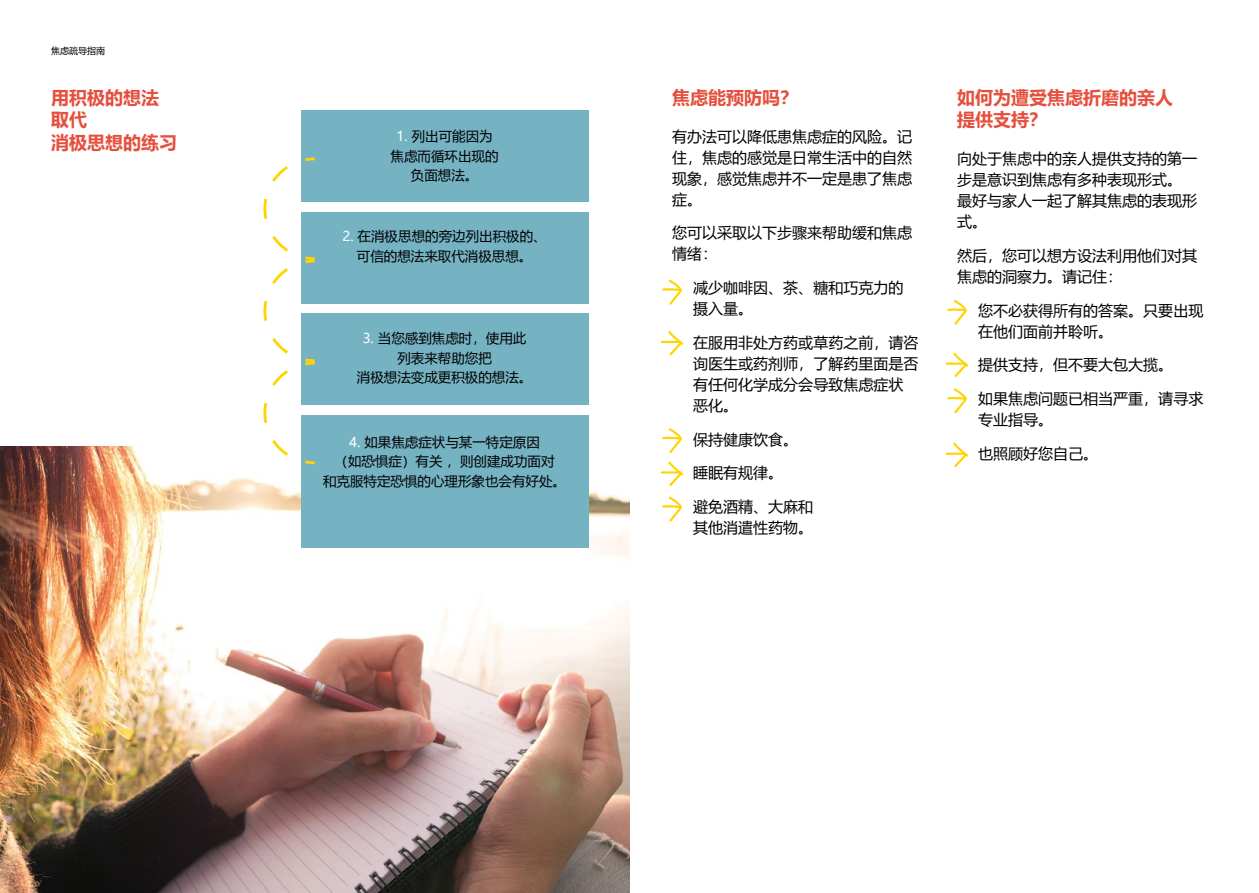
<style>
.page{position:relative;width:1259px;height:893px;background:#fff}
.page>*{position:absolute;margin:0;border:0;box-sizing:border-box;transform-origin:0 0}
.t1{font:700 18px/22.5px "Microsoft Ya Hei";color:#e54f3d}
.t2{font:15px/21px "Microsoft Ya Hei";color:#000}
.t3{font:13.5px/19.5px "Microsoft Ya Hei";color:#000;text-align:center}
.t4{font:9px "Microsoft Ya Hei";color:#000}
.s1{color:#fff}
</style>
<div class="page">
<img style="left:0;top:446px;width:629px;height:447px">
<div style="left:301px;top:110px;width:287px;height:92px;background:#75b3c3"></div>
<div style="left:301px;top:212px;width:287px;height:91px;background:#75b3c3"></div>
<div style="left:301px;top:313px;width:287px;height:92px;background:#75b3c3"></div>
<div style="left:301px;top:415px;width:287px;height:133px;background:#75b3c3"></div>
<svg style="left:305px;top:461px;width:10px;height:3px"></svg>
<svg style="left:263px;top:166px;width:25px;height:86px"></svg>
<svg style="left:305px;top:158px;width:10px;height:3px"></svg>
<svg style="left:263px;top:268px;width:25px;height:86px"></svg>
<svg style="left:305px;top:256px;width:10px;height:7px"></svg>
<svg style="left:263px;top:370px;width:25px;height:86px"></svg>
<svg style="left:305px;top:358px;width:10px;height:7px"></svg>
<svg style="left:662px;top:279px;width:20px;height:26px"></svg>
<svg style="left:947px;top:300px;width:20px;height:25px"></svg>
<svg style="left:662px;top:428px;width:20px;height:26px"></svg>
<svg style="left:947px;top:388px;width:20px;height:26px"></svg>
<svg style="left:662px;top:496px;width:20px;height:26px"></svg>
<svg style="left:660px;top:331px;width:23px;height:25px"></svg>
<svg style="left:945px;top:352px;width:23px;height:26px"></svg>
<svg style="left:660px;top:461px;width:23px;height:25px"></svg>
<svg style="left:945px;top:442px;width:23px;height:26px"></svg>
<p class="t4" style="left:51px;top:45px;width:55px">焦虑疏导指南</p>
<p class="t1" style="left:51px;top:85px;width:127px">用积极的想法取代<br>消极思想的练习</p>
<p class="t3" style="left:390px;top:126px;width:109px"><span class="s1">1.</span> 列出可能因为焦虑而循环出现的负面想法。</p>
<p class="t3" style="left:342px;top:226px;width:206px"><span class="s1">2.</span> 在消极思想的旁边列出积极的、可信的想法来取代消极思想。</p>
<p class="t3" style="left:357px;top:328px;width:177px"><span class="s1">3.</span> 当您感到焦虑时，使用此列表来帮助您把<br>消极想法变成更积极的想法。</p>
<p class="t3" style="left:323px;top:431px;width:244px"><span class="s1">4.</span> 如果焦虑症状与某一特定原因<br>（如恐惧症）有关 ，则创建成功面对<br>和克服特定恐惧的心理形象也会有好处。</p>
<p class="t1" style="left:672px;top:85px;width:128px">焦虑能预防吗？</p>
<p class="t2" style="left:672px;top:125px;width:242px;text-align:justify">有办法可以降低患焦虑症的风险。记住，焦虑的感觉是日常生活中的自然现象，感觉焦虑并不一定是患了焦虑症。</p>
<p class="t2" style="left:672px;top:222px;width:242px">您可以采取以下步骤来帮助缓和焦虑情绪：</p>
<p class="t2" style="left:693px;top:277px;width:211px">减少咖啡因、茶、糖和巧克力的摄入量。</p>
<p class="t2" style="left:693px;top:332px;width:226px">在服用非处方药或草药之前，请咨询医生或药剂师，了解药里面是否有任何化学成分会导致焦虑症状恶化。</p>
<p class="t2" style="left:693px;top:428px;width:106px">保持健康饮食。</p>
<p class="t2" style="left:693px;top:462px;width:91px">睡眠有规律。</p>
<p class="t2" style="left:693px;top:496px;width:121px">避免酒精、大麻和其他消遣性药物。</p>
<p class="t1" style="left:957px;top:85px;width:217px">如何为遭受焦虑折磨的亲人提供支持？</p>
<p class="t2" style="left:957px;top:148px;width:241px">向处于焦虑中的亲人提供支持的第一步是意识到焦虑有多种表现形式。最好与家人一起了解其焦虑的表现形式。</p>
<p class="t2" style="left:957px;top:245px;width:241px">然后，您可以想方设法利用他们对其焦虑的洞察力。请记住：</p>
<p class="t2" style="left:978px;top:299px;width:226px">您不必获得所有的答案。只要出现在他们面前并聆听。</p>
<p class="t2" style="left:978px;top:354px;width:196px">提供支持，但不要大包大揽。</p>
<p class="t2" style="left:978px;top:388px;width:226px">如果焦虑问题已相当严重，请寻求专业指导。</p>
<p class="t2" style="left:978px;top:443px;width:121px">也照顾好您自己。</p>
</div>
